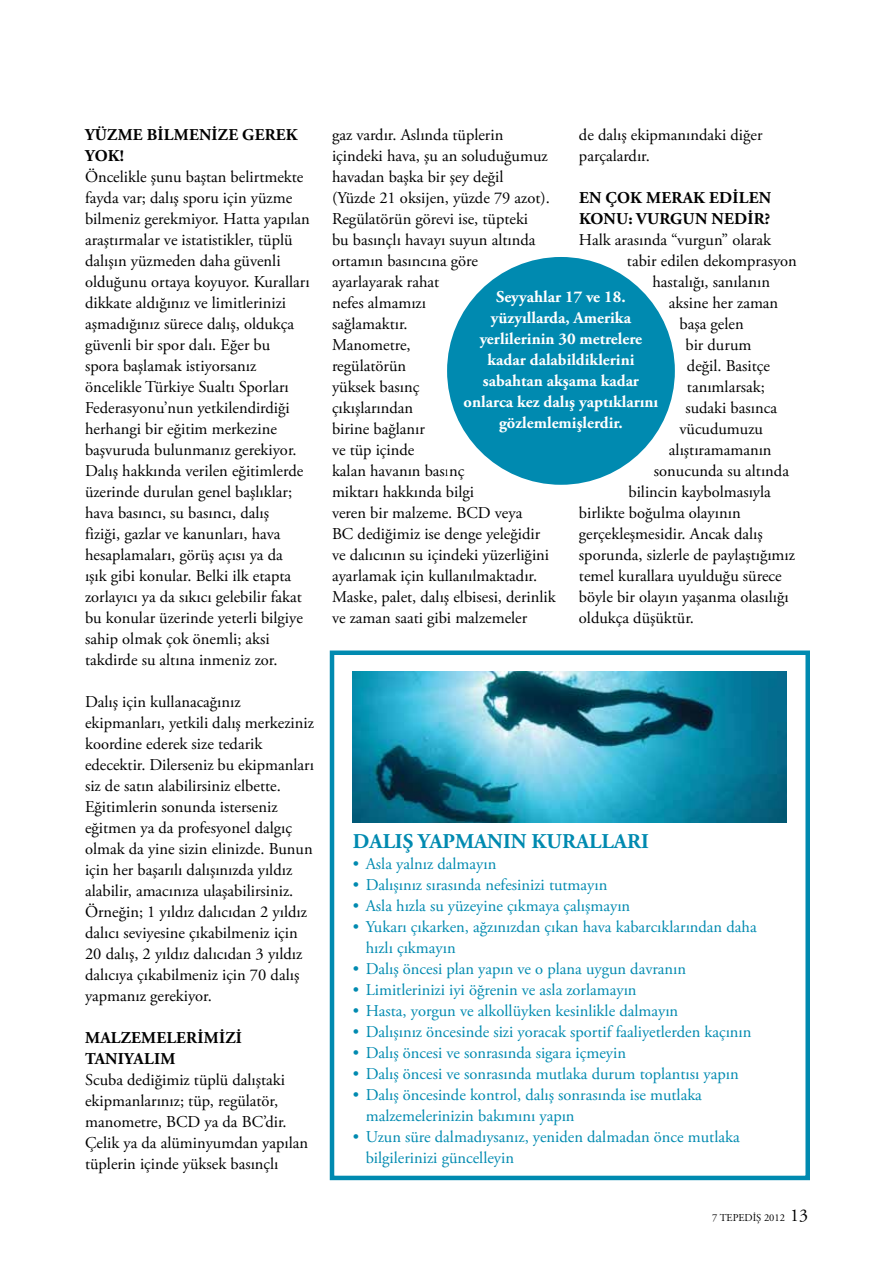
<style>
.page{position:relative;width:893px;height:1263px;background:#fff}
.page>*{position:absolute;margin:0;border:0;box-sizing:border-box;transform-origin:0 0}
.t1{font:700 21px "Adobe Garamond Pro";color:#008ab0}
.t2{font:16.5px/21px "Adobe Garamond Pro";color:#000}
.t3{font:16.5px/21px "Adobe Garamond Pro";color:#008ab0}
.t4{font:700 16.5px/21px "Adobe Garamond Pro";color:#fff;text-align:center}
.t5{font:700 16.5px/21px "Adobe Garamond Pro";letter-spacing:.015em;color:#000}
.t6{font:10.5px "Adobe Garamond Pro";color:#000}
.s1{font-size:18px}
</style>
<div class="page">
<div style="left:330px;top:650px;width:480px;height:530px;border:4px solid #008ab0"></div>
<img style="left:353px;top:672px;width:434px;height:150px">
<div style="left:447px;top:257px;width:228px;height:228px;background:#008ab0;border-radius:50%"></div>
<p class="t5" style="left:85px;top:124px;width:23px">Yüzme</p>
<p class="t5" style="left:147px;top:124px;width:12px">bilmenize</p>
<p class="t5" style="left:242px;top:124px;width:25px">gerek</p>
<p class="t5" style="left:85px;top:145px;width:13px">yok</p>
<p class="t5" style="left:120px;top:145px;width:6px">!</p>
<p class="t2" style="left:85px;top:166px;width:226px">Öncelikle şunu baştan belirtmekte fayda var; dalış sporu için yüzme bilmeniz gerekmiyor. Hatta yapılan araştırmalar ve istatistikler, tüplü dalışın yüzmeden daha güvenli olduğunu ortaya koyuyor. Kuralları dikkate aldığınız ve limitlerinizi aşmadığınız sürece dalış, oldukça güvenli bir spor dalı. Eğer bu<br>spora başlamak istiyorsanız öncelikle Türkiye Sualtı Sporları Federasyonu’nun yetkilendirdiği herhangi bir eğitim merkezine başvuruda bulunmanız gerekiyor.<br>Dalış hakkında verilen eğitimlerde üzerinde durulan genel başlıklar; hava basıncı, su basıncı, dalış<br>fiziği, gazlar ve kanunları, hava hesaplamaları, görüş açısı ya da<br>ışık gibi konular. Belki ilk etapta zorlayıcı ya da sıkıcı gelebilir fakat bu konular üzerinde yeterli bilgiye sahip olmak çok önemli; aksi takdirde su altına inmeniz zor.</p>
<p class="t2" style="left:85px;top:691px;width:230px">Dalış için kullanacağınız ekipmanları, yetkili dalış merkeziniz koordine ederek size tedarik edecektir. Dilerseniz bu ekipmanları siz de satın alabilirsiniz elbette.<br>Eğitimlerin sonunda isterseniz eğitmen ya da profesyonel dalgıç olmak da yine sizin elinizde. Bunun için her başarılı dalışınızda yıldız alabilir, amacınıza ulaşabilirsiniz.<br>Örneğin; 1 yıldız dalıcıdan 2 yıldız dalıcı seviyesine çıkabilmeniz için 20 dalış, 2 yıldız dalıcıdan 3 yıldız dalıcıya çıkabilmeniz için 70 dalış yapmanız gerekiyor.</p>
<p class="t5" style="left:85px;top:1027px;width:27px">Malzemelerimizi tanıyalım</p>
<p class="t2" style="left:85px;top:1070px;width:225px">Scuba dediğimiz tüplü dalıştaki ekipmanlarınız; tüp, regülatör, manometre, BCD ya da BC’dir.<br>Çelik ya da alüminyumdan yapılan tüplerin içinde yüksek basınçlı</p>
<p class="t2" style="left:332px;top:125px;width:225px">gaz vardır. Aslında tüplerin içindeki hava, şu an soluduğumuz havadan başka bir şey değil<br>(Yüzde 21 oksijen, yüzde 79 azot).<br>Regülatörün görevi ise, tüpteki<br>bu basınçlı havayı suyun altında ortamın basıncına göre<br>ayarlayarak rahat<br>nefes almamızı<br>sağlamaktır.<br>Manometre,<br>regülatörün<br>yüksek basınç<br>çıkışlarından<br>birine bağlanır<br>ve tüp içinde<br>kalan havanın basınç<br>miktarı hakkında bilgi<br>veren bir malzeme. BCD veya<br>BC dediğimiz ise denge yeleğidir ve dalıcının su içindeki yüzerliğini ayarlamak için kullanılmaktadır.<br>Maske, palet, dalış elbisesi, derinlik ve zaman saati gibi malzemeler</p>
<p class="t2" style="left:579px;top:125px;width:185px">de dalış ekipmanındaki diğer parçalardır.</p>
<p class="t5" style="left:579px;top:187px;width:40px">En çok</p>
<p class="t5" style="left:646px;top:187px;width:13px">merak</p>
<p class="t5" style="left:709px;top:187px;width:12px">edilen</p>
<p class="t5" style="left:579px;top:208px;width:14px">kon</p>
<p class="t5" style="left:616px;top:208px;width:108px">u: Vurgun nedir</p>
<p class="t5" style="left:765px;top:208px;width:7px">?</p>
<p class="t2" style="left:579px;top:230px;width:194px">Halk arasında “vurgun” olarak</p>
<p class="t2" style="left:627px;top:251px;width:171px">tabir edilen dekomprasyon</p>
<p class="t2" style="left:652px;top:272px;width:119px">hastalığı, sanılanın</p>
<p class="t2" style="left:669px;top:293px;width:111px">aksine her zaman</p>
<p class="t2" style="left:679px;top:314px;width:66px">başa gelen</p>
<p class="t2" style="left:685px;top:335px;width:67px">bir durum</p>
<p class="t2" style="left:687px;top:356px;width:85px">değil. Basitçe</p>
<p class="t2" style="left:687px;top:377px;width:79px">tanımlarsak;</p>
<p class="t2" style="left:685px;top:398px;width:93px">sudaki basınca</p>
<p class="t2" style="left:679px;top:419px;width:85px">vücudumuzu</p>
<p class="t2" style="left:669px;top:440px;width:104px">alıştıramamanın</p>
<p class="t2" style="left:654px;top:461px;width:137px">sonucunda su altında</p>
<p class="t2" style="left:628px;top:482px;width:144px">bilincin kaybolmasıyla</p>
<p class="t2" style="left:579px;top:503px;width:163px">birlikte boğulma olayının</p>
<p class="t2" style="left:579px;top:524px;width:185px">gerçekleşmesidir. Ancak dalış</p>
<p class="t2" style="left:579px;top:545px;width:218px">sporunda, sizlerle de paylaştığımız</p>
<p class="t2" style="left:579px;top:566px;width:204px">temel kurallara uyulduğu sürece</p>
<p class="t2" style="left:579px;top:587px;width:211px">böyle bir olayın yaşanma olasılığı</p>
<p class="t2" style="left:579px;top:608px;width:117px">oldukça düşüktür.</p>
<p class="t4" style="left:464px;top:287px;width:196px">Seyyahlar 17 ve 18. yüzyıllarda, Amerika yerlilerinin 30 metrelere kadar dalabildiklerini sabahtan akşama kadar onlarca kez dalış yaptıklarını gözlemlemişlerdir.</p>
<p class="t1" style="left:353px;top:829px;width:297px">DALIŞ YAPMANIN KURALLARI</p>
<p class="t3" style="left:353px;top:854px;width:145px">• Asla yalnız dalmayın</p>
<p class="t3" style="left:353px;top:875px;width:256px">• Dalışınız sırasında nefesinizi tutmayın</p>
<p class="t3" style="left:353px;top:896px;width:279px">• Asla hızla su yüzeyine çıkmaya çalışmayın</p>
<p class="t3" style="left:366px;top:917px;width:392px;text-indent:-13px">• Yukarı çıkarken, ağzınızdan çıkan hava kabarcıklarından daha hızlı çıkmayın</p>
<p class="t3" style="left:353px;top:959px;width:335px">• Dalış öncesi plan yapın ve o plana uygun davranın</p>
<p class="t3" style="left:353px;top:980px;width:285px">• Limitlerinizi iyi öğrenin ve asla zorlamayın</p>
<p class="t3" style="left:353px;top:1001px;width:327px">• Hasta, yorgun ve alkollüyken kesinlikle dalmayın</p>
<p class="t3" style="left:353px;top:1022px;width:400px">• Dalışınız öncesinde sizi yoracak sportif faaliyetlerden kaçının</p>
<p class="t3" style="left:353px;top:1043px;width:275px">• Dalış öncesi ve sonrasında sigara içmeyin</p>
<p class="t3" style="left:353px;top:1064px;width:387px">• Dalış öncesi ve sonrasında mutlaka durum toplantısı yapın</p>
<p class="t3" style="left:366px;top:1085px;width:338px;text-indent:-13px">• Dalış öncesinde kontrol, dalış sonrasında ise mutlaka malzemelerinizin bakımını yapın</p>
<p class="t3" style="left:366px;top:1127px;width:375px;text-indent:-13px">• Uzun süre dalmadıysanız, yeniden dalmadan önce mutlaka bilgilerinizi güncelleyin</p>
<p class="t6" style="left:712px;top:1211px;width:97px">7 TEPEDİŞ 2012 <span class="s1">13</span></p>
</div>
